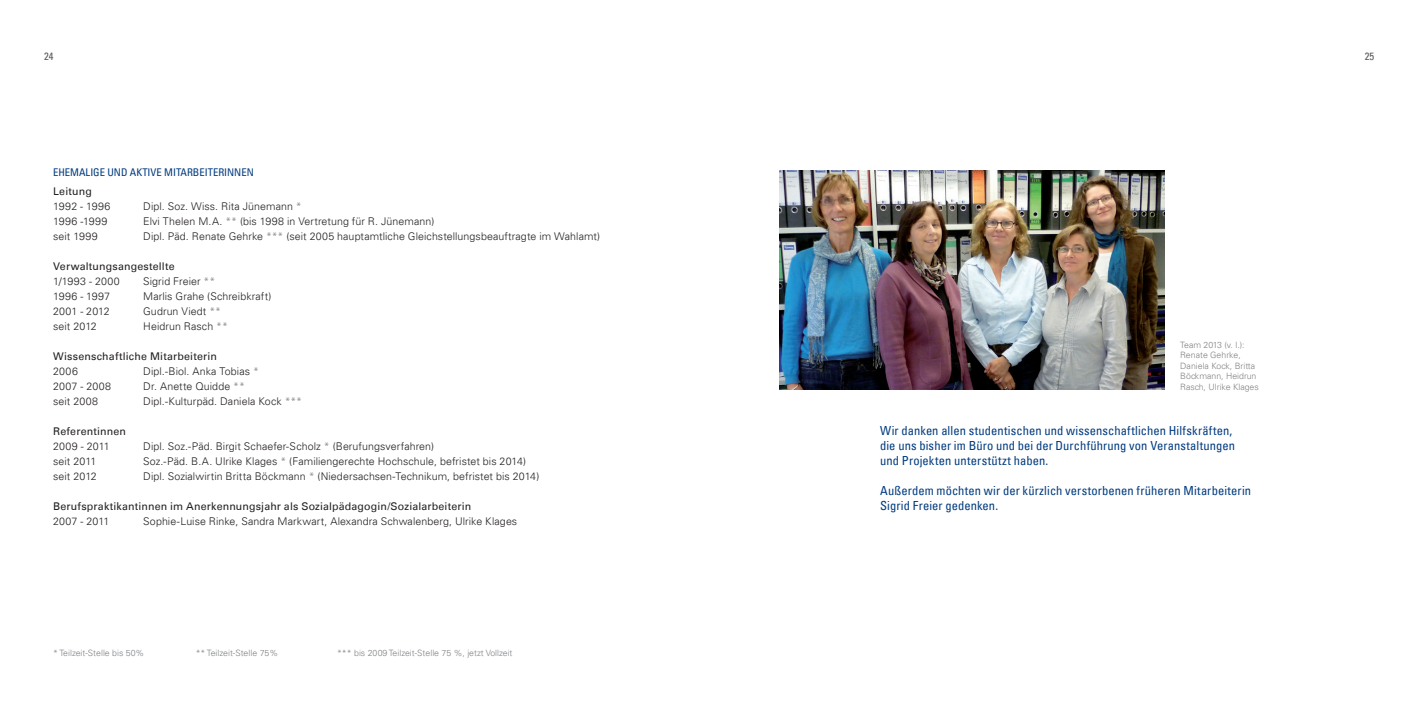
<style>
.page{position:relative;width:1418px;height:709px;background:#fff}
.page>*{position:absolute;margin:0;border:0;box-sizing:border-box;transform-origin:0 0}
.t1{font:condensed 12.5px/15px "Univers LT";letter-spacing:.01em;color:#013b7f}
.t2{font:300 10.62px "Univers LT";letter-spacing:.01em;color:#231f20}
.t3{font:10.62px "Univers LT";letter-spacing:.015em;color:#231f20}
.zwischenüberschrift{font:condensed 10.62px "Univers LT";color:#013b7f}
.t4{font:300 10.62px "Univers LT";letter-spacing:.04em;color:#231f20}
.t5{font:300 10.62px "Univers LT";letter-spacing:.035em;color:#231f20}
.t6{font:condensed 10.62px "Univers LT";color:#57585a}
.fußnote{font:300 8.75px/10.5px "Univers LT";color:#808285}
.s1{color:#808285}
</style>
<div class="page">
<img style="left:780px;top:170px;width:384px;height:220px">
<p class="t6" style="left:44px;top:49px;width:11px">24</p>
<p class="t6" style="left:1364px;top:49px;width:11px">25</p>
<p class="zwischenüberschrift" style="left:53px;top:165px;width:202px">EHEMALIGE UND AKTIVE MITARBEITERINNEN</p>
<p class="t3" style="left:53px;top:185px;width:40px">Leitung</p>
<p class="t5" style="left:53px;top:200px;width:59px">1992 - 1996</p>
<p class="t2" style="left:143px;top:200px;width:160px">Dipl. Soz. Wiss. Rita Jünemann <span class="s1">*</span></p>
<p class="t4" style="left:53px;top:215px;width:56px">1996 -1999</p>
<p class="t2" style="left:143px;top:215px;width:292px">Elvi Thelen M.A. <span class="s1">**</span> (bis 1998 in Vertretung für R. Jünemann)</p>
<p class="t2" style="left:53px;top:230px;width:46px">seit 1999</p>
<p class="t2" style="left:143px;top:230px;width:458px">Dipl. Päd. Renate Gehrke <span class="s1">***</span> (seit 2005 hauptamtliche Gleichstellungsbeauftragte im Wahlamt)</p>
<p class="t3" style="left:53px;top:260px;width:123px">Verwaltungsangestellte</p>
<p class="t4" style="left:53px;top:275px;width:68px">1/1993 - 2000</p>
<p class="t2" style="left:143px;top:275px;width:73px">Sigrid Freier <span class="s1">**</span></p>
<p class="t2" style="left:53px;top:290px;width:58px">1996 - 1997</p>
<p class="t2" style="left:143px;top:290px;width:130px">Marlis Grahe (Schreibkraft)</p>
<p class="t2" style="left:53px;top:305px;width:58px">2001 - 2012</p>
<p class="t2" style="left:143px;top:305px;width:79px">Gudrun Viedt <span class="s1">**</span></p>
<p class="t2" style="left:53px;top:320px;width:45px">seit 2012</p>
<p class="t2" style="left:143px;top:320px;width:86px">Heidrun Rasch <span class="s1">**</span></p>
<p class="t3" style="left:53px;top:350px;width:165px">Wissenschaftliche Mitarbeiterin</p>
<p class="t2" style="left:53px;top:365px;width:26px">2006</p>
<p class="t2" style="left:143px;top:365px;width:117px">Dipl.-Biol. Anka Tobias <span class="s1">*</span></p>
<p class="t2" style="left:53px;top:380px;width:59px">2007 - 2008</p>
<p class="t2" style="left:143px;top:380px;width:103px">Dr. Anette Quidde <span class="s1">**</span></p>
<p class="t2" style="left:53px;top:395px;width:46px">seit 2008</p>
<p class="t2" style="left:143px;top:395px;width:160px">Dipl.-Kulturpäd. Daniela Kock <span class="s1">***</span></p>
<p class="t3" style="left:53px;top:425px;width:74px">Referentinnen</p>
<p class="t2" style="left:53px;top:440px;width:58px">2009 - 2011</p>
<p class="t2" style="left:143px;top:440px;width:292px">Dipl. Soz.-Päd. Birgit Schaefer-Scholz <span class="s1">*</span> (Berufungsverfahren)</p>
<p class="t2" style="left:53px;top:455px;width:45px">seit 2011</p>
<p class="t2" style="left:143px;top:455px;width:384px">Soz.-Päd. B.A. Ulrike Klages <span class="s1">*</span> (Familiengerechte Hochschule, befristet bis 2014)</p>
<p class="t2" style="left:53px;top:470px;width:45px">seit 2012</p>
<p class="t2" style="left:143px;top:470px;width:397px">Dipl. Sozialwirtin Britta Böckmann <span class="s1">*</span> (Niedersachsen-Technikum, befristet bis 2014)</p>
<p class="t3" style="left:53px;top:500px;width:419px">Berufspraktikantinnen im Anerkennungsjahr als Sozialpädagogin/Sozialarbeiterin</p>
<p class="t2" style="left:53px;top:515px;width:58px">2007 - 2011</p>
<p class="t2" style="left:143px;top:515px;width:375px">Sophie-Luise Rinke, Sandra Markwart, Alexandra Schwalenberg, Ulrike Klages</p>
<p class="fußnote" style="left:53px;top:647px;width:93px">* Teilzeit-Stelle bis 50%</p>
<p class="fußnote" style="left:196px;top:647px;width:84px">** Teilzeit-Stelle 75%</p>
<p class="fußnote" style="left:337px;top:647px;width:177px">*** bis 2009 Teilzeit-Stelle 75 %, jetzt Vollzeit</p>
<p class="fußnote" style="left:1180px;top:339px;width:80px">Team 2013 (v. l.):<br>Renate Gehrke,<br>Daniela Kock, Britta<br>Böckmann, Heidrun<br>Rasch, Ulrike Klages</p>
<p class="t1" style="left:880px;top:423px;width:354px">Wir danken allen studentischen und wissenschaftlichen Hilfskräften,</p>
<p class="t1" style="left:880px;top:438px;width:356px">die uns bisher im Büro und bei der Durchführung von Veranstaltungen</p>
<p class="t1" style="left:880px;top:453px;width:170px">und Projekten unterstützt haben.</p>
<p class="t1" style="left:880px;top:483px;width:372px">Außerdem möchten wir der kürzlich verstorbenen früheren Mitarbeiterin<br>Sigrid Freier gedenken.</p>
</div>
